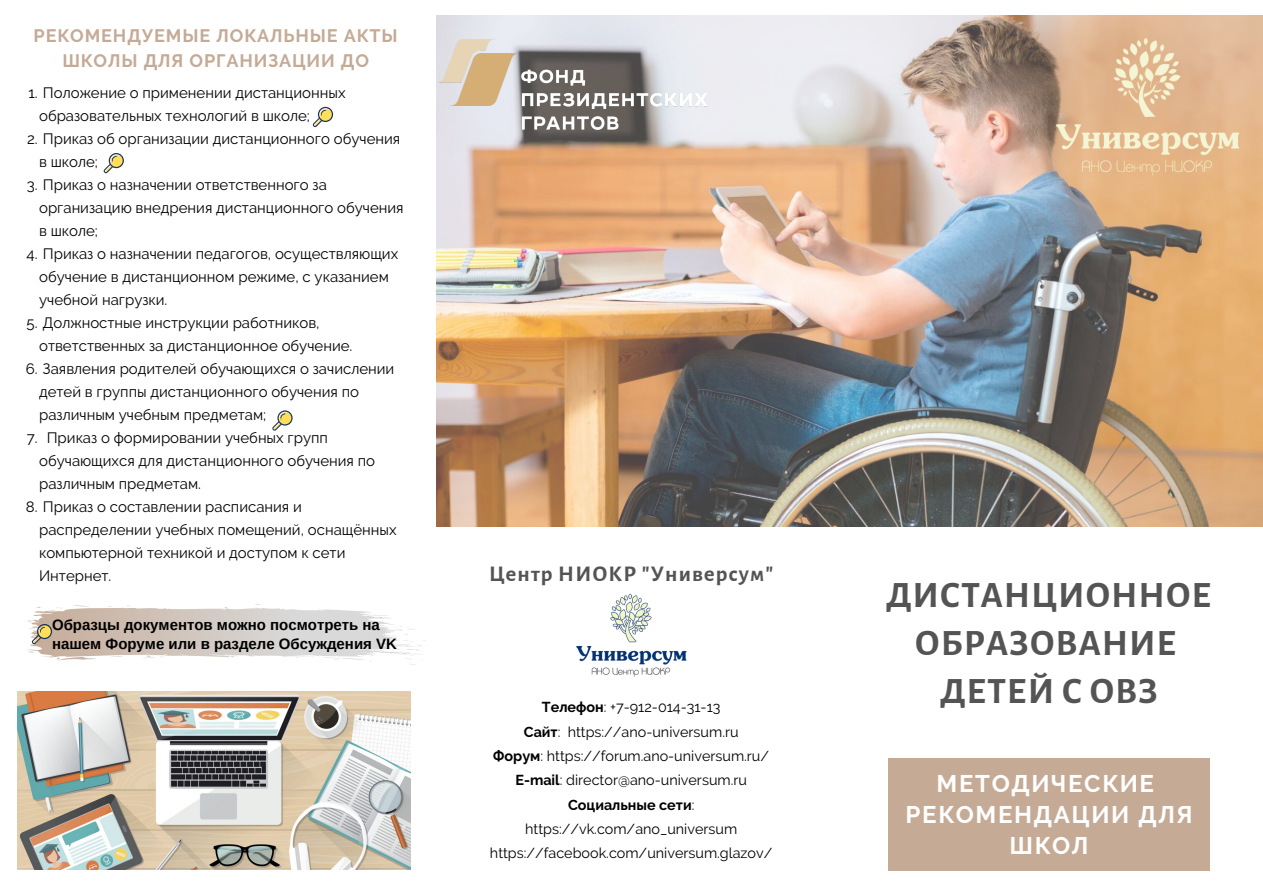
<style>
.page{position:relative;width:1263px;height:894px;background:#fff}
.page>*{position:absolute;margin:0;border:0;box-sizing:border-box;transform-origin:0 0}
.t1{font:700 37.35px/48.2px "Alegreya Sans";letter-spacing:.02em;color:#545454;text-align:center}
.t2{font:700 24px/30.6px "Raleway";letter-spacing:.07em;color:#fff;text-align:center}
.t3{font:700 22.5px "Alegreya Sans";letter-spacing:.05em;color:#545454}
.t4{font:700 18px/24.9px "Raleway";letter-spacing:.05em;color:#c5aa96;text-align:center}
.t5{font:15px/23px "Raleway";color:#000}
.t6{font:700 15px/19px "Arimo";color:#000}
.t7{font:14.4px/24.3px "Raleway";color:#000;text-align:center}
.s1{font-weight:700}
</style>
<div class="page">
<div style="left:888px;top:757px;width:322px;height:113px;background:#c5aa96"></div>
<img style="left:437px;top:16px;width:825px;height:510px">
<img style="left:1049px;top:26px;width:196px;height:162px">
<img style="left:18px;top:691px;width:392px;height:178px">
<img style="left:576px;top:593px;width:111px;height:84px">
<img style="left:437px;top:37px;width:272px;height:98px">
<svg style="left:104px;top:153px;width:20px;height:20px"></svg>
<svg style="left:272px;top:410px;width:21px;height:20px"></svg>
<svg style="left:313px;top:107px;width:20px;height:20px"></svg>
<svg style="left:27px;top:604px;width:399px;height:58px"></svg>
<p class="t4" style="left:34px;top:24px;width:366px">РЕКОМЕНДУЕМЫЕ ЛОКАЛЬНЫЕ АКТЫ<br>ШКОЛЫ ДЛЯ ОРГАНИЗАЦИИ ДО</p>
<p class="t5" style="left:39px;top:81px;width:308px;text-indent:-11px">1. Положение о применении дистанционных образовательных технологий в школе;</p>
<p class="t5" style="left:39px;top:127px;width:363px;text-indent:-12px">2. Приказ об организации дистанционного обучения в школе;</p>
<p class="t5" style="left:39px;top:173px;width:366px;text-indent:-12px">3. Приказ о назначении ответственного за организацию внедрения дистанционного обучения в школе;</p>
<p class="t5" style="left:39px;top:242px;width:361px;text-indent:-12px">4. Приказ о назначении педагогов, осуществляющих обучение в дистанционном режиме, с указанием учебной нагрузки.</p>
<p class="t5" style="left:39px;top:311px;width:315px;text-indent:-12px">5. Должностные инструкции работников, ответственных за дистанционное обучение.</p>
<p class="t5" style="left:26px;top:357px;width:370px">6. Заявления родителей обучающихся о зачислении</p>
<p class="t5" style="left:39px;top:380px;width:322px">детей в группы дистанционного обучения по</p>
<p class="t5" style="left:39px;top:403px;width:229px">различным учебным предметам;</p>
<p class="t5" style="left:47px;top:426px;width:283px">Приказ о формировании учебных групп</p>
<p class="t5" style="left:39px;top:449px;width:338px">обучающихся для дистанционного обучения по</p>
<p class="t5" style="left:39px;top:472px;width:164px">различным предметам.</p>
<p class="t5" style="left:39px;top:495px;width:359px;text-indent:-13px">8. Приказ о составлении расписания и распределении учебных помещений, оснащённых компьютерной техникой и доступом к сети Интернет.</p>
<p class="t5" style="left:27px;top:426px;width:12px">7.</p>
<p class="t6" style="left:52px;top:615px;width:346px">Образцы документов можно посмотреть на нашем Форуме или в разделе Обсуждения VK</p>
<h3 class="t3" style="left:489px;top:560px;width:286px">Центр НИОКР "Универсум"</h3>
<p class="t7" style="left:490px;top:694px;width:284px"><span class="s1">Телефон</span>: +7-912-014-31-13<br><span class="s1">Сайт</span>: https://ano-universum.ru<br><span class="s1">Форум</span>: https://forum.ano-universum.ru/ <span class="s1">E-mail</span>: director@ano-universum.ru <span class="s1">Социальные сети</span>: https://vk.com/ano_universum https://facebook.com/universum.glazov/</p>
<h1 class="t1" style="left:886px;top:571px;width:327px">ДИСТАНЦИОННОЕ<br>ОБРАЗОВАНИЕ<br>ДЕТЕЙ С ОВЗ</h1>
<h2 class="t2" style="left:906px;top:768px;width:288px">МЕТОДИЧЕСКИЕ<br>РЕКОМЕНДАЦИИ ДЛЯ<br>ШКОЛ</h2>
</div>
